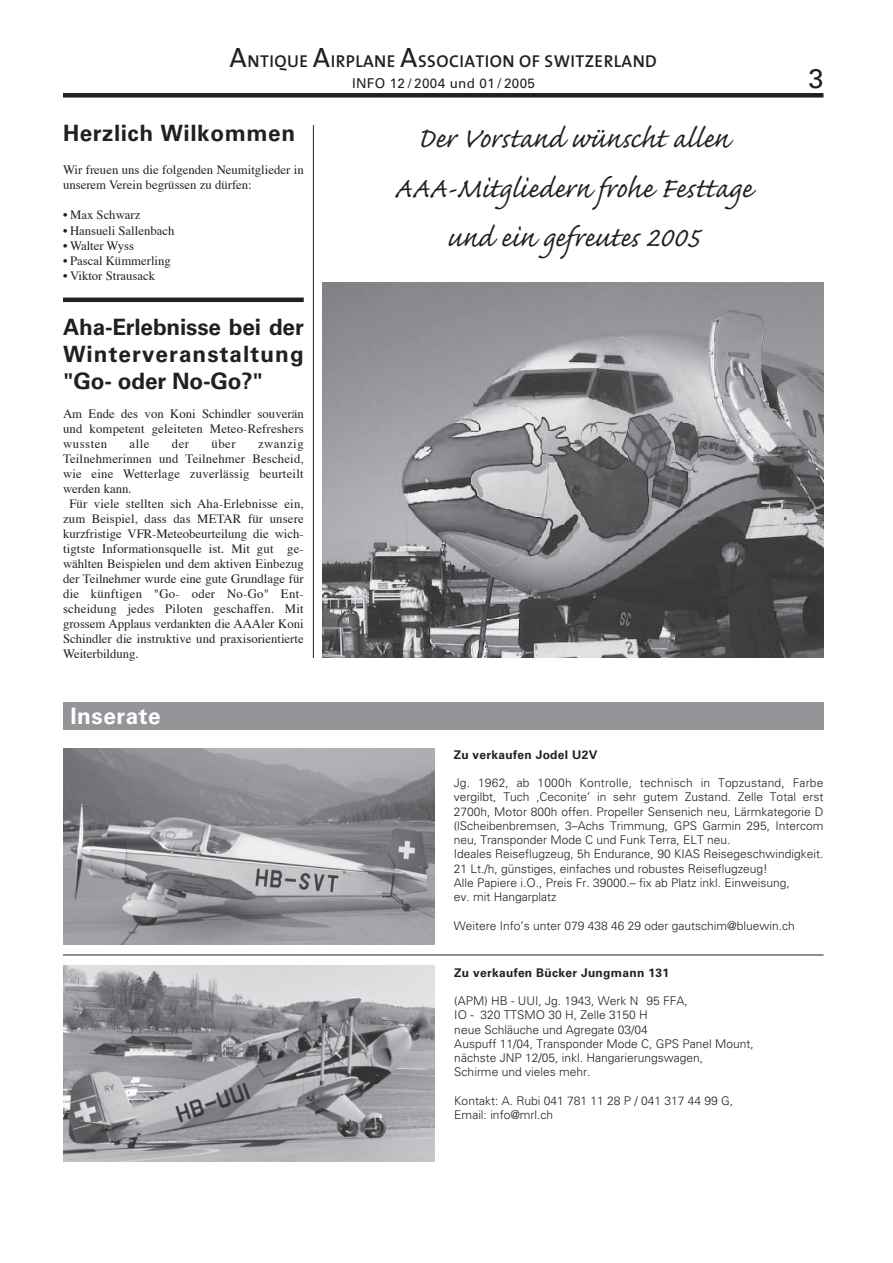
<style>
.page{position:relative;width:893px;height:1263px;background:#fff}
.page>*{position:absolute;margin:0;border:0;box-sizing:border-box;transform-origin:0 0}
.t1{font:36px/49.5px "Caflisch Script";color:#231f20;text-align:center}
.t2{font:27px "Univers";color:#231f20}
.t3{font:700 22.5px/27px "Univers";letter-spacing:.025em;color:#231f20;text-align:justify}
.t4{font:700 22.5px "Univers";letter-spacing:.025em;color:#fff}
.t5{font:600 17.25px "The Sans";letter-spacing:.025em;color:#231f20}
.t6{font:13.5px "Univers";letter-spacing:.025em;color:#231f20}
.t7{font:12.75px/15px "Times";color:#231f20}
.t8{font:12.75px "Times";letter-spacing:.02em;color:#231f20}
.t9{font:12.75px "Times";letter-spacing:.025em;color:#231f20}
.t10{font:12.75px "Times";letter-spacing:.04em;color:#231f20}
.t11{font:300 12px/14.2px "Univers";color:#231f20}
.t12{font:700 12px "Univers";letter-spacing:.025em;color:#231f20}
.s1{font-weight:400;font-size:28.2px}
</style>
<div class="page">
<div style="left:63px;top:93px;width:760px;height:5px;background:#231f20"></div>
<hr style="left:63px;top:954px;width:760px;height:1px;background:#231f20">
<div style="left:63px;top:702px;width:760px;height:27px;background:#939598"></div>
<hr style="left:63px;top:298px;width:241px;height:4px;background:#231f20">
<img style="left:63px;top:966px;width:372px;height:195px">
<img style="left:63px;top:749px;width:372px;height:195px">
<img style="left:323px;top:282px;width:500px;height:376px">
<hr style="left:313px;top:125px;width:1px;height:533px;background:#231f20">
<h3 class="t5" style="left:230px;top:47px;width:429px"><span class="s1">A</span>NTIQUE <span class="s1">A</span>IRPLANE <span class="s1">A</span>SSOCIATION OF SWITZERLAND</h3>
<h3 class="t3" style="left:63px;top:120px;width:234px">Herzlich Wilkommen</h3>
<p class="t7" style="left:63px;top:163px;width:242px">Wir freuen uns die folgenden Neumitglieder in unserem Verein begrüssen zu dürfen:</p>
<p class="t7" style="left:63px;top:208px;width:79px">• Max Schwarz</p>
<p class="t7" style="left:63px;top:223px;width:113px">• Hansueli Sallenbach</p>
<p class="t7" style="left:63px;top:238px;width:73px">• Walter Wyss</p>
<p class="t7" style="left:63px;top:253px;width:109px">• Pascal Kümmerling</p>
<p class="t7" style="left:63px;top:268px;width:94px">• Viktor Strausack</p>
<h3 class="t3" style="left:63px;top:314px;width:242px">Aha-Erlebnisse bei der Winterveranstaltung "Go- oder No-Go?"</h3>
<p class="t7" style="left:63px;top:407px;width:242px;text-align:justify">Am Ende des von Koni Schindler souverän und kompetent geleiteten Meteo-Refreshers wussten</p>
<p class="t7" style="left:130px;top:437px;width:22px">alle</p>
<p class="t7" style="left:172px;top:437px;width:19px">der</p>
<p class="t7" style="left:211px;top:437px;width:26px">über</p>
<p class="t10" style="left:258px;top:436px;width:47px">zwanzig</p>
<p class="t7" style="left:63px;top:452px;width:242px">Teilnehmerinnen und Teilnehmer Bescheid,</p>
<p class="t8" style="left:63px;top:466px;width:242px">wie eine Wetterlage zuverlässig beurteilt</p>
<p class="t7" style="left:63px;top:482px;width:70px">werden kann.</p>
<p class="t7" style="left:69px;top:497px;width:236px">Für viele stellten sich Aha-Erlebnisse ein,</p>
<p class="t7" style="left:63px;top:512px;width:242px">zum Beispiel, dass das METAR für unsere</p>
<p class="t7" style="left:63px;top:527px;width:242px">kurzfristige VFR-Meteobeurteilung die wich-</p>
<p class="t7" style="left:63px;top:542px;width:242px">tigtste Informationsquelle ist. Mit gut ge-</p>
<p class="t7" style="left:63px;top:557px;width:242px">wählten Beispielen und dem aktiven Einbezug</p>
<p class="t7" style="left:63px;top:572px;width:242px">der Teilnehmer wurde eine gute Grundlage für</p>
<p class="t9" style="left:63px;top:586px;width:242px">die künftigen "Go- oder No-Go" Ent-</p>
<p class="t8" style="left:63px;top:601px;width:242px">scheidung jedes Piloten geschaffen. Mit</p>
<p class="t7" style="left:63px;top:617px;width:242px">grossem Applaus verdankten die AAAler Koni</p>
<p class="t7" style="left:63px;top:632px;width:242px">Schindler die instruktive und praxisorientierte</p>
<p class="t7" style="left:63px;top:647px;width:77px">Weiterbildung.</p>
<h3 class="t4" style="left:71px;top:703px;width:92px">Inserate</h3>
<p class="t6" style="left:352px;top:75px;width:185px">INFO 12 / 2004 und 01 / 2005</p>
<h1 class="t1" style="left:394px;top:116px;width:359px">Der Vorstand wünscht allen<br>AAA-Mitgliedern frohe Festtage und ein gefreutes 2005</h1>
<h2 class="t2" style="left:808px;top:62px;width:17px">3</h2>
<p class="t12" style="left:454px;top:747px;width:145px">Zu verkaufen Jodel U2V</p>
<p class="t11" style="left:454px;top:776px;width:371px">Jg. 1962, ab 1000h Kontrolle, technisch in Topzustand, Farbe vergilbt, Tuch ‚Ceconite’ in sehr gutem Zustand. Zelle Total erst 2700h, Motor 800h offen. Propeller Sensenich neu, Lärmkategorie D (lScheibenbremsen, 3–Achs Trimmung, GPS Garmin 295, Intercom neu, Transponder Mode C und Funk Terra, ELT neu.<br>Ideales Reiseflugzeug, 5h Endurance, 90 KIAS Reisegeschwindigkeit.<br>21 Lt./h, günstiges, einfaches und robustes Reiseflugzeug!<br>Alle Papiere i.O., Preis Fr. 39000.– fix ab Platz inkl. Einweisung,<br>ev. mit Hangarplatz</p>
<p class="t11" style="left:454px;top:918px;width:343px">Weitere Info’s unter 079 438 46 29 oder gautschim@bluewin.ch</p>
<p class="t12" style="left:454px;top:965px;width:216px">Zu verkaufen Bücker Jungmann 131</p>
<p class="t11" style="left:454px;top:994px;width:301px">(APM) HB - UUI, Jg. 1943, Werk N 95 FFA,<br>IO - 320 TTSMO 30 H, Zelle 3150 H<br>neue Schläuche und Agregate 03/04<br>Auspuff 11/04, Transponder Mode C, GPS Panel Mount, nächste JNP 12/05, inkl. Hangarierungswagen,<br>Schirme und vieles mehr.</p>
<p class="t11" style="left:454px;top:1093px;width:280px">Kontakt: A. Rubi 041 781 11 28 P / 041 317 44 99 G,<br>Email: info@mrl.ch</p>
</div>
